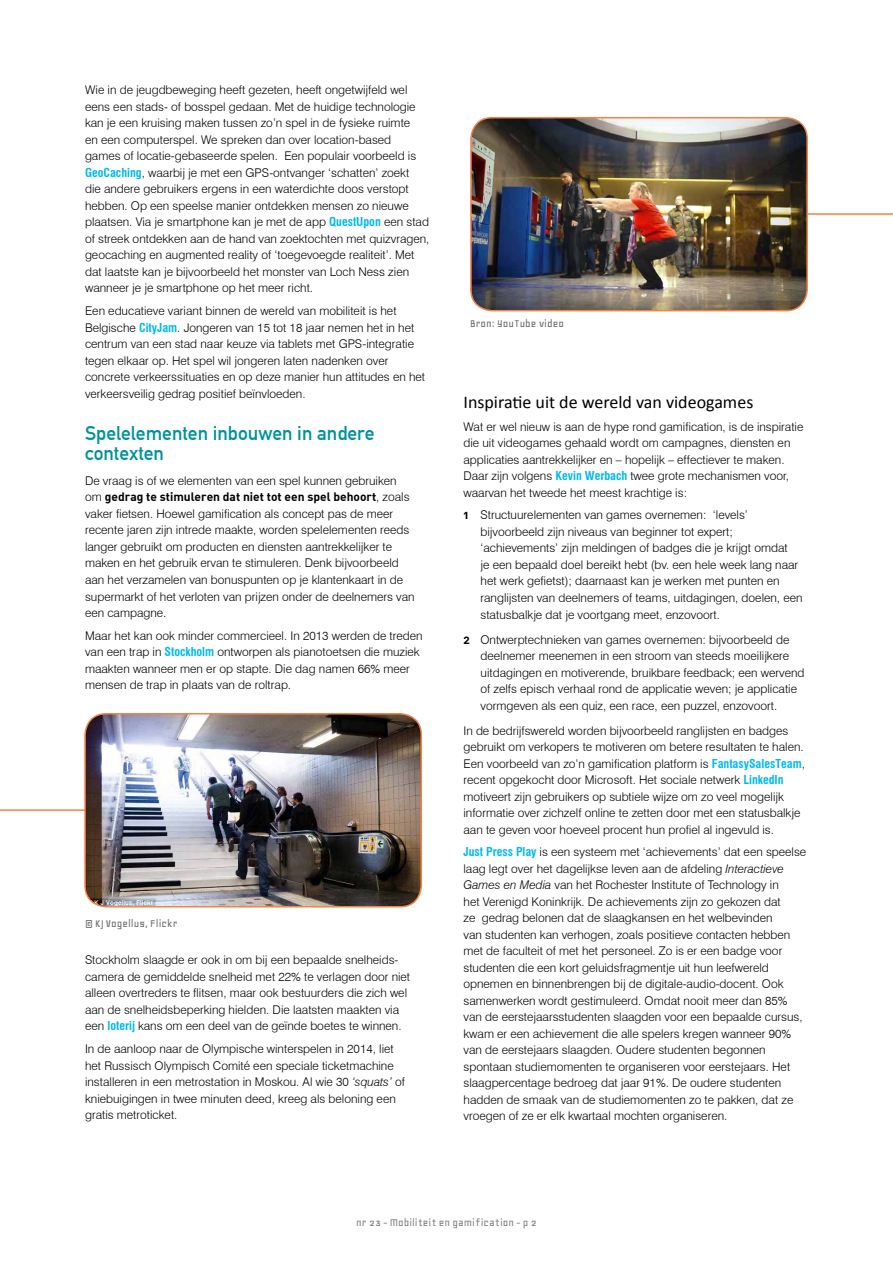
<style>
.page{position:relative;width:893px;height:1263px;background:#fff}
.page>*{position:absolute;margin:0;border:0;box-sizing:border-box;transform-origin:0 0}
.t1{font:19.5px/19.5px "DIN Mittelschrift Alternate";color:#00929e}
.t2{font:18px "Calibri";color:#000}
.t3{font:300 12px/16.5px "Swiss 721 BT";color:#000}
.t4{font:12px "DIN Bold Alternate";color:#000}
.t5{font:12px "Geo";color:#6d6e71}
.t6{font:12px "Geo";color:#808285}
.s1{font-weight:700;font-stretch:condensed;color:#00b9f1}
.s2{font-family:"Swiss 721 BT";font-weight:300}
.s3{font-style:italic}
.s4{font-family:"DIN Bold Alternate";font-weight:400}
</style>
<div class="page">
<hr style="left:0;top:809px;width:291px;height:2px;background:#f58345">
<img style="left:85px;top:714px;width:336px;height:193px">
<div style="left:84px;top:713px;width:338px;height:194px;border:2px solid #f58345;border-radius:21px"></div>
<hr style="left:680px;top:213px;width:213px;height:2px;background:#f58345">
<img style="left:471px;top:118px;width:336px;height:193px">
<div style="left:470px;top:117px;width:338px;height:194px;border:2px solid #f58345;border-radius:21px"></div>
<p class="t3" style="left:85px;top:82px;width:346px">Wie in de jeugdbeweging heeft gezeten, heeft ongetwijfeld wel eens een stads- of bosspel gedaan. Met de huidige technologie kan je een kruising maken tussen zo’n spel in de fysieke ruimte<br>en een computerspel. We spreken dan over location-based games of locatie-gebaseerde spelen. Een populair voorbeeld is <span class="s1">GeoCaching</span>, waarbij je met een GPS-ontvanger ‘schatten’ zoekt<br>die andere gebruikers ergens in een waterdichte doos verstopt hebben. Op een speelse manier ontdekken mensen zo nieuwe plaatsen. Via je smartphone kan je met de app <span class="s1">QuestUpon</span> een stad of streek ontdekken aan de hand van zoektochten met quizvragen, geocaching en augmented reality of ‘toegevoegde realiteit’. Met dat laatste kan je bijvoorbeeld het monster van Loch Ness zien wanneer je je smartphone op het meer richt.</p>
<p class="t3" style="left:85px;top:302px;width:342px">Een educatieve variant binnen de wereld van mobiliteit is het Belgische <span class="s1">CityJam</span>. Jongeren van 15 tot 18 jaar nemen het in het centrum van een stad naar keuze via tablets met GPS-integratie tegen elkaar op. Het spel wil jongeren laten nadenken over concrete verkeerssituaties en op deze manier hun attitudes en het verkeersveilig gedrag positief beïnvloeden.</p>
<h1 class="t1" style="left:85px;top:424px;width:291px">Spelelementen inbouwen in andere contexten</h1>
<p class="t3" style="left:85px;top:472px;width:313px">De vraag is of we elementen van een spel kunnen gebruiken</p>
<p class="t4" style="left:85px;top:489px;width:326px"><span class="s2">om</span> gedrag te stimuleren dat niet tot een spel behoort<span class="s2">, zoals</span></p>
<p class="t3" style="left:85px;top:505px;width:331px">vaker fietsen. Hoewel gamification als concept pas de meer recente jaren zijn intrede maakte, worden spelelementen reeds langer gebruikt om producten en diensten aantrekkelijker te maken en het gebruik ervan te stimuleren. Denk bijvoorbeeld aan het verzamelen van bonuspunten op je klantenkaart in de supermarkt of het verloten van prijzen onder de deelnemers van een campagne.</p>
<p class="t3" style="left:85px;top:627px;width:339px">Maar het kan ook minder commercieel. In 2013 werden de treden van een trap in <span class="s1">Stockholm</span> ontworpen als pianotoetsen die muziek maakten wanneer men er op stapte. Die dag namen 66% meer mensen de trap in plaats van de roltrap.</p>
<p class="t5" style="left:85px;top:917px;width:94px">© KJ Vogellus, Flickr</p>
<p class="t3" style="left:85px;top:952px;width:327px">Stockholm slaagde er ook in om bij een bepaalde snelheids&shy;camera de gemiddelde snelheid met 22% te verlagen door niet alleen overtreders te flitsen, maar ook bestuurders die zich wel aan de snelheidsbeperking hielden. Die laatsten maakten via een <span class="s1">loterij</span> kans om een deel van de geïnde boetes te winnen.</p>
<p class="t3" style="left:85px;top:1040px;width:322px">In de aanloop naar de Olympische winterspelen in 2014, liet het Russisch Olympisch Comité een speciale ticketmachine installeren in een metrostation in Moskou. Al wie 30 <span class="s3">‘squats’</span> of kniebuigingen in twee minuten deed, kreeg als beloning een gratis metroticket.</p>
<p class="t5" style="left:470px;top:318px;width:95px">Bron: YouTube video</p>
<h2 class="t2" style="left:463px;top:390px;width:291px">Inspiratie uit de wereld van videogames</h2>
<p class="t3" style="left:463px;top:418px;width:341px">Wat er wel nieuw is aan de hype rond gamification, is de inspiratie die uit videogames gehaald wordt om campagnes, diensten en applicaties aantrekkelijker en – hopelijk – effectiever te maken.<br>Daar zijn volgens <span class="s1">Kevin Werbach</span> twee grote mechanismen voor, waarvan het tweede het meest krachtige is:</p>
<p class="t3" style="left:480px;top:507px;width:324px;text-indent:-17px"><span class="s4">1</span> Structuurelementen van games overnemen: ‘levels’ bijvoorbeeld zijn niveaus van beginner tot expert; ‘achievements’ zijn meldingen of badges die je krijgt omdat<br>je een bepaald doel bereikt hebt (bv. een hele week lang naar het werk gefietst); daarnaast kan je werken met punten en ranglijsten van deelnemers of teams, uitdagingen, doelen, een statusbalkje dat je voortgang meet, enzovoort.</p>
<p class="t3" style="left:480px;top:631px;width:326px;text-indent:-17px"><span class="s4">2</span> Ontwerptechnieken van games overnemen: bijvoorbeeld de deelnemer meenemen in een stroom van steeds moeilijkere uitdagingen en motiverende, bruikbare feedback; een wervend of zelfs episch verhaal rond de applicatie weven; je applicatie vormgeven als een quiz, een race, een puzzel, enzovoort.</p>
<p class="t3" style="left:463px;top:722px;width:343px">In de bedrijfswereld worden bijvoorbeeld ranglijsten en badges gebruikt om verkopers te motiveren om betere resultaten te halen.<br>Een voorbeeld van zo’n gamification platform is <span class="s1">FantasySalesTeam</span>, recent opgekocht door Microsoft. Het sociale netwerk <span class="s1">LinkedIn </span>motiveert zijn gebruikers op subtiele wijze om zo veel mogelijk informatie over zichzelf online te zetten door met een statusbalkje aan te geven voor hoeveel procent hun profiel al ingevuld is.</p>
<p class="t3" style="left:463px;top:844px;width:344px"><span class="s1">Just Press Play</span> is een systeem met ‘achievements’ dat een speelse laag legt over het dagelijkse leven aan de afdeling <span class="s3">Interactieve Games en Media</span> van het Rochester Institute of Technology in<br>het Verenigd Koninkrijk. De achievements zijn zo gekozen dat<br>ze gedrag belonen dat de slaagkansen en het welbevinden<br>van studenten kan verhogen, zoals positieve contacten hebben met de faculteit of met het personeel. Zo is er een badge voor studenten die een kort geluidsfragmentje uit hun leefwereld opnemen en binnenbrengen bij de digitale-audio-docent. Ook samenwerken wordt gestimuleerd. Omdat nooit meer dan 85% van de eerstejaarsstudenten slaagden voor een bepaalde cursus, kwam er een achievement die alle spelers kregen wanneer 90% van de eerstejaars slaagden. Oudere studenten begonnen spontaan studiemomenten te organiseren voor eerstejaars. Het slaagpercentage bedroeg dat jaar 91%. De oudere studenten hadden de smaak van de studiemomenten zo te pakken, dat ze vroegen of ze er elk kwartaal mochten organiseren.</p>
<p class="t6" style="left:356px;top:1216px;width:182px">nr 23 - Mobiliteit en gamification - p 2</p>
</div>
